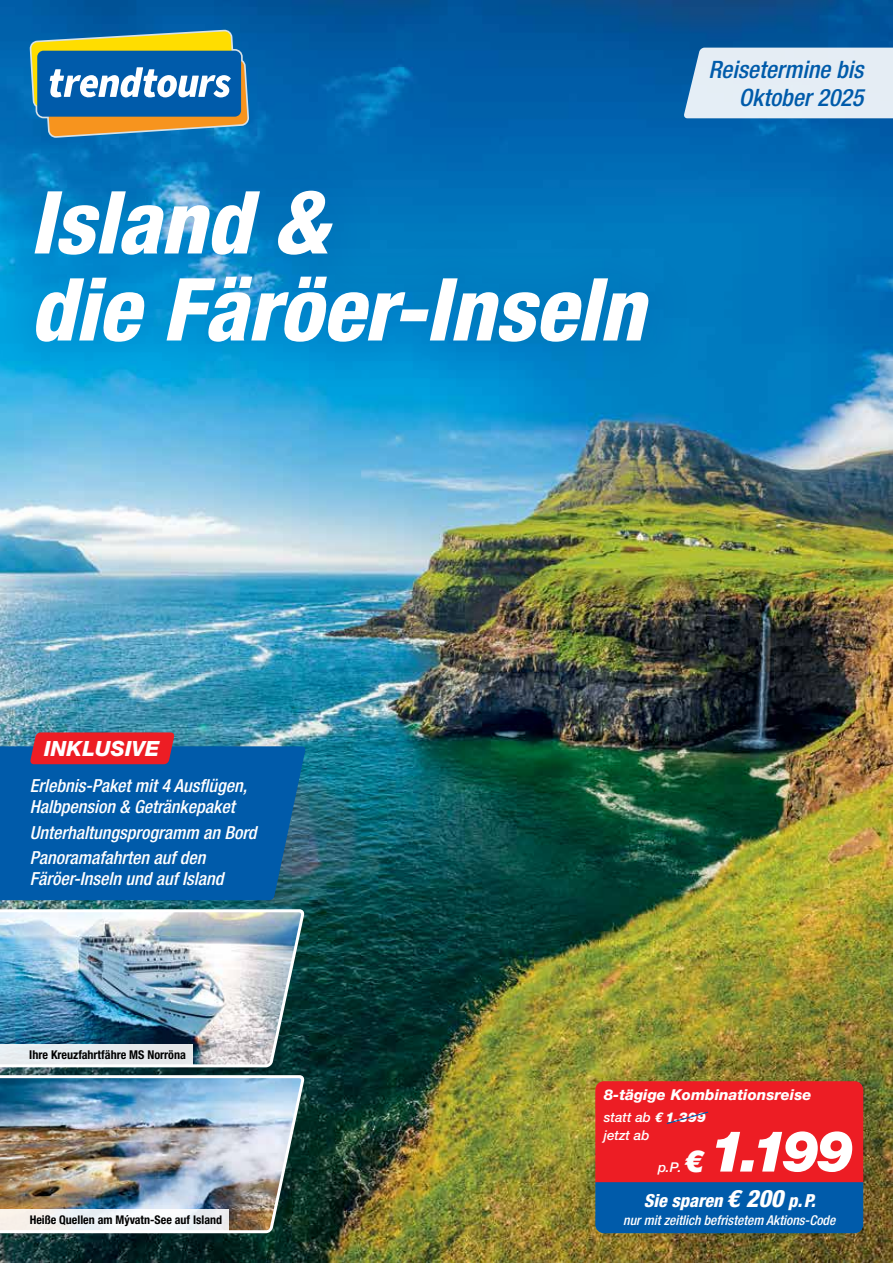
<style>
.page{position:relative;width:893px;height:1263px;background:#fff}
.page>*{position:absolute;margin:0;border:0;box-sizing:border-box;transform-origin:0 0}
.t1{font:italic 800 condensed 87px/87px "Helvetica Neue LT Std";color:#fff}
.t2{font:italic 900 57px "Helvetica Neue LT Std";color:#fff}
.t3{font:italic 500 condensed 24px/28.8px "Helvetica Neue LT Std";color:#005baa;text-align:right}
.t4{font:italic 800 21px "Helvetica Neue LT Std";letter-spacing:.01em;color:#fff}
.t5{font:italic 500 condensed 18px/21px "Helvetica Neue LT Std";color:#fff}
.t6{font:italic 800 condensed 18px "Helvetica Neue LT Std";color:#fff}
.t7{font:italic 800 15px "Helvetica Neue LT Std";color:#fff}
.t8{font:italic 500 condensed 13.5px "Helvetica Neue LT Std";color:#fff}
.t9{font:italic 500 13.5px/17.7px "Helvetica Neue LT Std";color:#fff}
.t10{font:700 condensed 12.15px "Helvetica Neue LT Std";color:#000}
.t11{font:700 condensed 12px "Helvetica Neue LT Std";color:#000}
.s1{font-weight:800;font-stretch:condensed}
.s2{font-weight:900}
.s3{font-size:30px}
.s4{font-size:24px}
</style>
<div class="page">
<img style="left:0;top:0;width:893px;height:1263px">
<svg style="left:30px;top:30px;width:219px;height:108px;background:#638b8f"></svg>
<div style="left:0;top:146px;width:692px;height:240px;background:#005baa;opacity:.2"></div>
<div style="left:0;top:746px;width:306px;height:154px;background:#005baa"></div>
<svg style="left:30px;top:732px;width:145px;height:32px;background:#e0222b"></svg>
<img style="left:0;top:908px;width:307px;height:161px">
<div style="left:0;top:1044px;width:192px;height:21px;background:#e5eaed"></div>
<img style="left:0;top:1074px;width:307px;height:161px">
<div style="left:0;top:1209px;width:228px;height:21px;background:linear-gradient(to right,#f6f2ee,#f0f6fc)"></div>
<svg style="left:595px;top:1081px;width:268px;height:152px;background:#9d3250"></svg>
<div style="left:683px;top:48px;width:210px;height:70px;background:#e5edf5"></div>
<h1 class="t1" style="left:30px;top:179px;width:616px">Island &amp;<br>die Färöer-Inseln</h1>
<h3 class="t3" style="left:708px;top:55px;width:156px">Reisetermine bis<br>Oktober 2025</h3>
<p class="t4" style="left:44px;top:736px;width:117px">INKLUSIVE</p>
<p class="t5" style="left:30px;top:776px;width:219px">Erlebnis-Paket mit 4 Ausflügen,<br>Halbpension &amp; Getränkepaket</p>
<p class="t5" style="left:30px;top:820px;width:228px;line-height:25.2px">Unterhaltungsprogramm an Bord<br>Panoramafahrten auf den</p>
<p class="t5" style="left:30px;top:868px;width:195px">Färöer-Inseln und auf Island</p>
<p class="t10" style="left:29px;top:1047px;width:158px">Ihre Kreuzfahrtfähre MS Norröna</p>
<p class="t11" style="left:30px;top:1212px;width:194px">Heiße Quellen am Mývatn-See auf Island</p>
<p class="t7" style="left:604px;top:1086px;width:209px">8-tägige Kombinationsreise</p>
<p class="t9" style="left:604px;top:1109px;width:104px">statt ab <span class="s1">€</span> <span class="s2">1.399 </span>jetzt ab</p>
<h2 class="t2" style="left:684px;top:1116px;width:172px"><span class="s3">€</span> 1.199</h2>
<p class="t9" style="left:658px;top:1158px;width:25px">p.P.</p>
<p class="t6" style="left:644px;top:1189px;width:173px">Sie sparen <span class="s4">€ 200</span> p.P.</p>
<p class="t8" style="left:623px;top:1212px;width:214px">nur mit zeitlich befristetem Aktions-Code</p>
</div>
